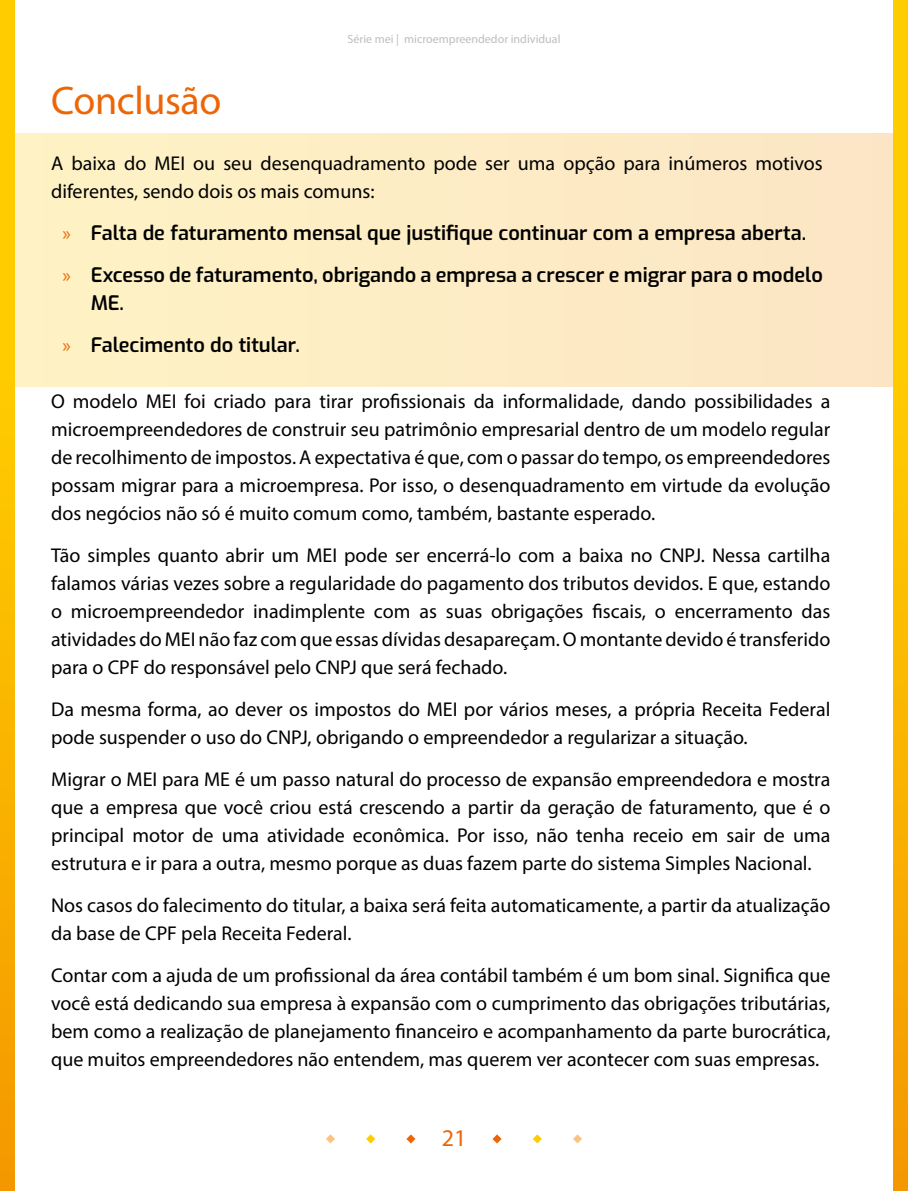
<style>
.page{position:relative;width:908px;height:1191px;background:#fff}
.page>*{position:absolute;margin:0;border:0;box-sizing:border-box;transform-origin:0 0}
.TITULO_CAPITULOS{font:40px "Myriad Pro";letter-spacing:-.01em;color:#ec6608}
.t1{font:24px "Myriad Pro";color:#ec6608}
.t2{font:20px/28px "Myriad Pro";color:#000;text-align:justify}
.t3{font:600 20px/28px "Exo";color:#000}
.t4{font:12px "Myriad Pro";color:#bebebe}
.s1{font-family:"Myriad Pro";font-weight:400;color:#ec6608}
</style>
<div class="page">
<div style="left:4px;top:133px;width:889px;height:253px;background:#fdecc5"></div>
<svg style="left:0;top:0;width:14px;height:1191px;background:#fbba00"></svg>
<svg style="left:893px;top:0;width:14px;height:1191px;background:#fbba00"></svg>
<svg style="left:366px;top:1134px;width:9px;height:9px"></svg>
<svg style="left:532px;top:1134px;width:9px;height:9px"></svg>
<svg style="left:406px;top:1134px;width:9px;height:9px"></svg>
<svg style="left:492px;top:1134px;width:9px;height:9px"></svg>
<svg style="left:326px;top:1134px;width:9px;height:9px"></svg>
<svg style="left:573px;top:1134px;width:8px;height:9px"></svg>
<p class="TITULO_CAPITULOS" style="left:51px;top:76px;width:172px">Conclusão</p>
<p class="t4" style="left:347px;top:31px;width:214px">Série mei | microempreendedor individual</p>
<p class="t2" style="left:51px;top:149px;width:773px">A baixa do MEI ou seu desenquadramento pode ser uma opção para inúmeros motivos diferentes, sendo dois os mais comuns:</p>
<p class="t3" style="left:62px;top:218px;width:744px"><span class="s1">»</span> Falta de faturamento mensal que justifique continuar com a empresa aberta.</p>
<p class="t3" style="left:91px;top:260px;width:733px;text-indent:-28px"><span class="s1">»</span> Excesso de faturamento, obrigando a empresa a crescer e migrar para o modelo<br>ME.</p>
<p class="t3" style="left:62px;top:330px;width:239px"><span class="s1">»</span> Falecimento do titular.</p>
<p class="t2" style="left:51px;top:387px;width:780px">O modelo MEI foi criado para tirar profissionais da informalidade, dando possibilidades a microempreendedores de construir seu patrimônio empresarial dentro de um modelo regular de recolhimento de impostos. A expectativa é que, com o passar do tempo, os empreendedores possam migrar para a microempresa. Por isso, o desenquadramento em virtude da evolução dos negócios não só é muito comum como, também, bastante esperado.</p>
<p class="t2" style="left:51px;top:541px;width:780px">Tão simples quanto abrir um MEI pode ser encerrá-lo com a baixa no CNPJ. Nessa cartilha falamos várias vezes sobre a regularidade do pagamento dos tributos devidos. E que, estando o microempreendedor inadimplente com as suas obrigações fiscais, o encerramento das atividades do MEI não faz com que essas dívidas desapareçam. O montante devido é transferido para o CPF do responsável pelo CNPJ que será fechado.</p>
<p class="t2" style="left:51px;top:695px;width:780px">Da mesma forma, ao dever os impostos do MEI por vários meses, a própria Receita Federal pode suspender o uso do CNPJ, obrigando o empreendedor a regularizar a situação.</p>
<p class="t2" style="left:51px;top:765px;width:780px">Migrar o MEI para ME é um passo natural do processo de expansão empreendedora e mostra que a empresa que você criou está crescendo a partir da geração de faturamento, que é o principal motor de uma atividade econômica. Por isso, não tenha receio em sair de uma estrutura e ir para a outra, mesmo porque as duas fazem parte do sistema Simples Nacional.</p>
<p class="t2" style="left:51px;top:891px;width:780px">Nos casos do falecimento do titular, a baixa será feita automaticamente, a partir da atualização da base de CPF pela Receita Federal.</p>
<p class="t2" style="left:51px;top:961px;width:780px">Contar com a ajuda de um profissional da área contábil também é um bom sinal. Significa que você está dedicando sua empresa à expansão com o cumprimento das obrigações tributárias, bem como a realização de planejamento financeiro e acompanhamento da parte burocrática, que muitos empreendedores não entendem, mas querem ver acontecer com suas empresas.</p>
<p class="t1" style="left:441px;top:1123px;width:26px">21</p>
</div>
